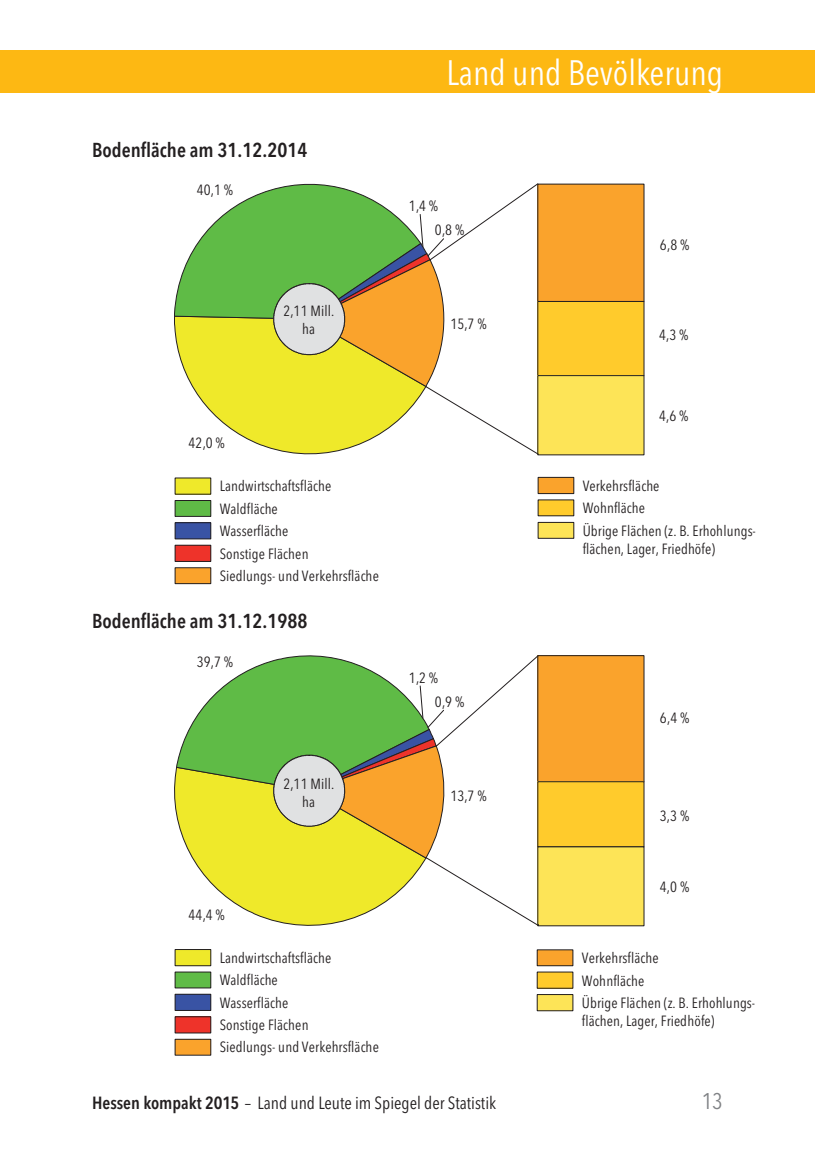
<style>
.page{position:relative;width:815px;height:1170px;background:#fff}
.page>*{position:absolute;margin:0;border:0;box-sizing:border-box;transform-origin:0 0}
.t1{font:condensed 35px "Avenir Next LT Pro";color:#fff}
.t2{font:condensed 22.5px "Avenir Next LT Pro";color:#808285}
.t3{font:600 condensed 20px "Avenir Next LT Pro";color:#231f20}
.t4{font:condensed 17.5px "Avenir Next LT Pro";color:#231f20}
.t5{font:condensed 14.75px/22.2px "Avenir Next LT Pro";letter-spacing:.005em;color:#231f20}
.s1{font-weight:600}
</style>
<div class="page">
<div style="left:0;top:50px;width:815px;height:42px;background:#fdb813"></div>
<div style="left:175px;top:478px;width:36px;height:16px;background:#efe92a"></div>
<div style="left:175px;top:500px;width:36px;height:16px;background:#5fbb46"></div>
<div style="left:175px;top:500px;width:36px;height:16px;border:1px solid #231f20"></div>
<div style="left:175px;top:522px;width:36px;height:17px;background:#3953a4"></div>
<div style="left:175px;top:522px;width:36px;height:17px;border:1px solid #231f20"></div>
<div style="left:175px;top:545px;width:36px;height:16px;background:#ee332a"></div>
<div style="left:175px;top:545px;width:36px;height:16px;border:1px solid #231f20"></div>
<div style="left:175px;top:567px;width:36px;height:16px;background:#faa32c"></div>
<div style="left:175px;top:567px;width:36px;height:17px;border:1px solid #231f20"></div>
<div style="left:538px;top:184px;width:106px;height:117px;background:#faa32c"></div>
<div style="left:538px;top:301px;width:106px;height:74px;background:#ffcb2c"></div>
<div style="left:537px;top:301px;width:107px;height:75px;border:1px solid #231f20"></div>
<div style="left:538px;top:375px;width:106px;height:80px;background:#fde457"></div>
<div style="left:537px;top:375px;width:107px;height:80px;border:1px solid #231f20"></div>
<svg style="left:174px;top:183px;width:365px;height:273px"></svg>
<div style="left:538px;top:477px;width:36px;height:16px;background:#faa32c"></div>
<div style="left:538px;top:477px;width:36px;height:17px;border:1px solid #231f20"></div>
<div style="left:538px;top:500px;width:36px;height:15px;background:#ffcb2c"></div>
<div style="left:538px;top:522px;width:36px;height:16px;background:#fde457"></div>
<div style="left:538px;top:522px;width:36px;height:16px;border:1px solid #231f20"></div>
<div style="left:175px;top:949px;width:36px;height:16px;background:#efe92a"></div>
<div style="left:175px;top:949px;width:36px;height:16px;border:1px solid #231f20"></div>
<div style="left:175px;top:971px;width:36px;height:16px;background:#5fbb46"></div>
<div style="left:175px;top:994px;width:36px;height:16px;background:#3953a4"></div>
<div style="left:175px;top:993px;width:36px;height:17px;border:1px solid #231f20"></div>
<div style="left:175px;top:1016px;width:36px;height:16px;background:#ee332a"></div>
<div style="left:175px;top:1016px;width:36px;height:17px;border:1px solid #231f20"></div>
<div style="left:175px;top:1039px;width:36px;height:16px;background:#faa32c"></div>
<div style="left:175px;top:1038px;width:36px;height:17px;border:1px solid #231f20"></div>
<div style="left:538px;top:655px;width:106px;height:126px;background:#faa32c"></div>
<div style="left:537px;top:655px;width:107px;height:127px;border:1px solid #231f20"></div>
<div style="left:538px;top:781px;width:106px;height:65px;background:#ffcb2c"></div>
<div style="left:537px;top:781px;width:107px;height:66px;border:1px solid #231f20"></div>
<div style="left:538px;top:846px;width:106px;height:79px;background:#fde457"></div>
<div style="left:537px;top:846px;width:107px;height:80px;border:1px solid #231f20"></div>
<div style="left:537px;top:949px;width:36px;height:16px;background:#faa32c"></div>
<div style="left:537px;top:971px;width:36px;height:17px;background:#ffcb2c"></div>
<div style="left:537px;top:994px;width:36px;height:16px;background:#fde457"></div>
<div style="left:537px;top:994px;width:36px;height:16px;border:1px solid #231f20"></div>
<svg style="left:176px;top:655px;width:363px;height:271px"></svg>
<h3 class="t3" style="left:92px;top:140px;width:217px">Bodenfläche am 31.12.2014</h3>
<p class="t5" style="left:197px;top:180px;width:38px">40,1 %</p>
<p class="t5" style="left:189px;top:432px;width:38px">42,0 %</p>
<p class="t5" style="left:283px;top:303px;width:52px;line-height:18px;text-align:center">2,11 Mill. ha</p>
<p class="t5" style="left:220px;top:476px;width:161px">Landwirtschaftsfläche<br>Waldfläche<br>Wasserfläche<br>Sonstige Flächen<br>Siedlungs- und Verkehrsfläche</p>
<h3 class="t3" style="left:92px;top:612px;width:217px">Bodenfläche am 31.12.1988</h3>
<p class="t5" style="left:197px;top:651px;width:38px">39,7 %</p>
<p class="t5" style="left:189px;top:904px;width:38px">44,4 %</p>
<p class="t5" style="left:283px;top:775px;width:52px;line-height:18px;text-align:center">2,11 Mill. ha</p>
<p class="t5" style="left:220px;top:947px;width:161px">Landwirtschaftsfläche<br>Waldfläche<br>Wasserfläche<br>Sonstige Flächen<br>Siedlungs- und Verkehrsfläche</p>
<h1 class="t1" style="left:446px;top:55px;width:278px">Land und Bevölkerung</h1>
<p class="t5" style="left:409px;top:195px;width:31px">1,4 %</p>
<p class="t5" style="left:435px;top:219px;width:31px">0,8 %</p>
<p class="t5" style="left:450px;top:314px;width:38px">15,7 %</p>
<p class="t5" style="left:409px;top:667px;width:31px">1,2 %</p>
<p class="t5" style="left:435px;top:691px;width:31px">0,9 %</p>
<p class="t5" style="left:450px;top:785px;width:38px">13,7 %</p>
<p class="t5" style="left:660px;top:235px;width:31px">6,8 %</p>
<p class="t5" style="left:659px;top:325px;width:31px">4,3 %</p>
<p class="t5" style="left:659px;top:405px;width:31px">4,6 %</p>
<p class="t5" style="left:583px;top:475px;width:175px">Verkehrsfläche<br>Wohnfläche<br>Übrige Flächen (z. B. Erhohlungs-</p>
<p class="t5" style="left:583px;top:538px;width:134px">flächen, Lager, Friedhöfe)</p>
<p class="t5" style="left:660px;top:707px;width:31px">6,4 %</p>
<p class="t5" style="left:660px;top:805px;width:31px">3,3 %</p>
<p class="t5" style="left:660px;top:876px;width:31px">4,0 %</p>
<p class="t5" style="left:582px;top:947px;width:175px">Verkehrsfläche<br>Wohnfläche<br>Übrige Flächen (z. B. Erhohlungs-</p>
<p class="t5" style="left:582px;top:1010px;width:134px">flächen, Lager, Friedhöfe)</p>
<p class="t4" style="left:92px;top:1093px;width:406px"><span class="s1">Hessen kompakt 2015</span> – Land und Leute im Spiegel der Statistik</p>
<h2 class="t2" style="left:702px;top:1089px;width:23px">13</h2>
</div>
